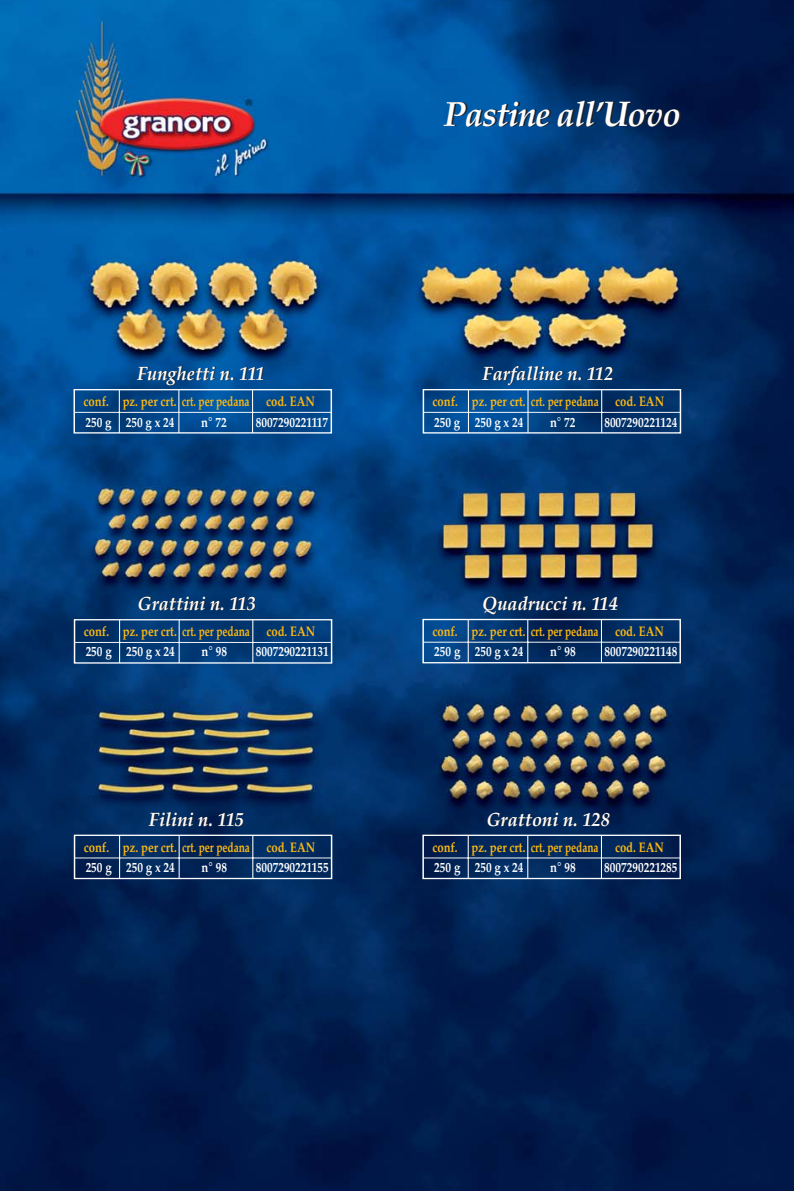
<style>
.page{position:relative;width:794px;height:1191px;background:#fff}
.page>*{position:absolute;margin:0;border:0;box-sizing:border-box;transform-origin:0 0}
.t1{font:italic 700 35px "Palatino";letter-spacing:-.03em;color:#fff;scale:.95 1}
.t2{font:italic 700 19.25px "Palatino";color:#fff;scale:.95 1}
.t3{font:700 13.83px "Palatino";color:#fdb813;scale:.82 1}
.t4{font:700 13.83px "Palatino";color:#fff;scale:.82 1}
</style>
<div class="page">
<img style="left:0;top:0;width:794px;height:1191px">
<div style="left:74px;top:389px;width:258px;height:44px;border:1px solid #fff"></div>
<hr style="left:119px;top:390px;width:1px;height:43px;background:#fff">
<hr style="left:178px;top:390px;width:1px;height:43px;background:#fff">
<hr style="left:252px;top:390px;width:1px;height:43px;background:#fff">
<hr style="left:74px;top:412px;width:257px;height:1px;background:#fff">
<div style="left:423px;top:389px;width:258px;height:44px;border:1px solid #fff"></div>
<hr style="left:468px;top:390px;width:1px;height:43px;background:#fff">
<hr style="left:527px;top:390px;width:1px;height:43px;background:#fff">
<hr style="left:601px;top:390px;width:1px;height:43px;background:#fff">
<hr style="left:423px;top:412px;width:257px;height:1px;background:#fff">
<div style="left:74px;top:619px;width:258px;height:44px;border:1px solid #fff"></div>
<hr style="left:119px;top:620px;width:1px;height:43px;background:#fff">
<hr style="left:179px;top:620px;width:1px;height:43px;background:#fff">
<hr style="left:252px;top:620px;width:1px;height:43px;background:#fff">
<hr style="left:75px;top:642px;width:256px;height:1px;background:#fff">
<div style="left:422px;top:619px;width:259px;height:44px;border:1px solid #fff"></div>
<hr style="left:468px;top:619px;width:1px;height:43px;background:#fff">
<hr style="left:527px;top:619px;width:1px;height:43px;background:#fff">
<hr style="left:601px;top:619px;width:1px;height:43px;background:#fff">
<hr style="left:423px;top:641px;width:257px;height:1px;background:#fff">
<div style="left:74px;top:834px;width:258px;height:45px;border:1px solid #fff"></div>
<hr style="left:119px;top:835px;width:1px;height:43px;background:#fff">
<hr style="left:179px;top:835px;width:1px;height:43px;background:#fff">
<hr style="left:252px;top:835px;width:1px;height:43px;background:#fff">
<hr style="left:75px;top:857px;width:256px;height:1px;background:#fff">
<div style="left:422px;top:834px;width:259px;height:45px;border:1px solid #fff"></div>
<hr style="left:468px;top:835px;width:1px;height:43px;background:#fff">
<hr style="left:527px;top:835px;width:1px;height:43px;background:#fff">
<hr style="left:601px;top:835px;width:1px;height:43px;background:#fff">
<hr style="left:423px;top:857px;width:257px;height:1px;background:#fff">
<svg style="left:557px;top:417px;width:4px;height:3px"></svg>
<svg style="left:209px;top:646px;width:3px;height:4px"></svg>
<svg style="left:558px;top:646px;width:3px;height:4px"></svg>
<svg style="left:209px;top:862px;width:3px;height:4px"></svg>
<svg style="left:558px;top:862px;width:3px;height:4px"></svg>
<h1 class="t1" style="left:443px;top:100px;width:251px">Pastine all’Uovo</h1>
<h2 class="t2" style="left:137px;top:366px;width:136px">Funghetti n. 111</h2>
<h2 class="t2" style="left:482px;top:366px;width:139px">Farfalline n. 112</h2>
<p class="t3" style="left:83px;top:396px;width:284px">conf. pz. per crt. crt. per pedana cod. EAN</p>
<p class="t4" style="left:85px;top:416px;width:110px">250 g 250 g x 24</p>
<p class="t4" style="left:201px;top:416px;width:33px">n 72</p>
<p class="t4" style="left:256px;top:416px;width:90px">8007290221117</p>
<p class="t3" style="left:432px;top:396px;width:284px">conf. pz. per crt. crt. per pedana cod. EAN</p>
<p class="t4" style="left:434px;top:416px;width:110px">250 g 250 g x 24</p>
<p class="t4" style="left:550px;top:416px;width:33px">n 72</p>
<p class="t4" style="left:604px;top:416px;width:90px">8007290221124</p>
<h2 class="t2" style="left:137px;top:596px;width:126px">Grattini n. 113</h2>
<h2 class="t2" style="left:482px;top:596px;width:144px">Quadrucci n. 114</h2>
<p class="t3" style="left:84px;top:626px;width:284px">conf. pz. per crt. crt. per pedana cod. EAN</p>
<p class="t4" style="left:86px;top:646px;width:110px">250 g 250 g x 24</p>
<p class="t4" style="left:201px;top:646px;width:33px">n 98</p>
<p class="t4" style="left:256px;top:646px;width:90px">8007290221131</p>
<p class="t3" style="left:432px;top:625px;width:284px">conf. pz. per crt. crt. per pedana cod. EAN</p>
<p class="t4" style="left:434px;top:646px;width:110px">250 g 250 g x 24</p>
<p class="t4" style="left:550px;top:646px;width:33px">n 98</p>
<p class="t4" style="left:604px;top:646px;width:90px">8007290221148</p>
<h2 class="t2" style="left:149px;top:811px;width:102px">Filini n. 115</h2>
<h2 class="t2" style="left:486px;top:812px;width:131px">Grattoni n. 128</h2>
<p class="t3" style="left:84px;top:841px;width:284px">conf. pz. per crt. crt. per pedana cod. EAN</p>
<p class="t4" style="left:86px;top:862px;width:110px">250 g 250 g x 24</p>
<p class="t4" style="left:201px;top:862px;width:33px">n 98</p>
<p class="t4" style="left:256px;top:862px;width:90px">8007290221155</p>
<p class="t3" style="left:432px;top:841px;width:284px">conf. pz. per crt. crt. per pedana cod. EAN</p>
<p class="t4" style="left:434px;top:862px;width:110px">250 g 250 g x 24</p>
<p class="t4" style="left:550px;top:862px;width:33px">n 98</p>
<p class="t4" style="left:604px;top:862px;width:91px">8007290221285</p>
</div>
